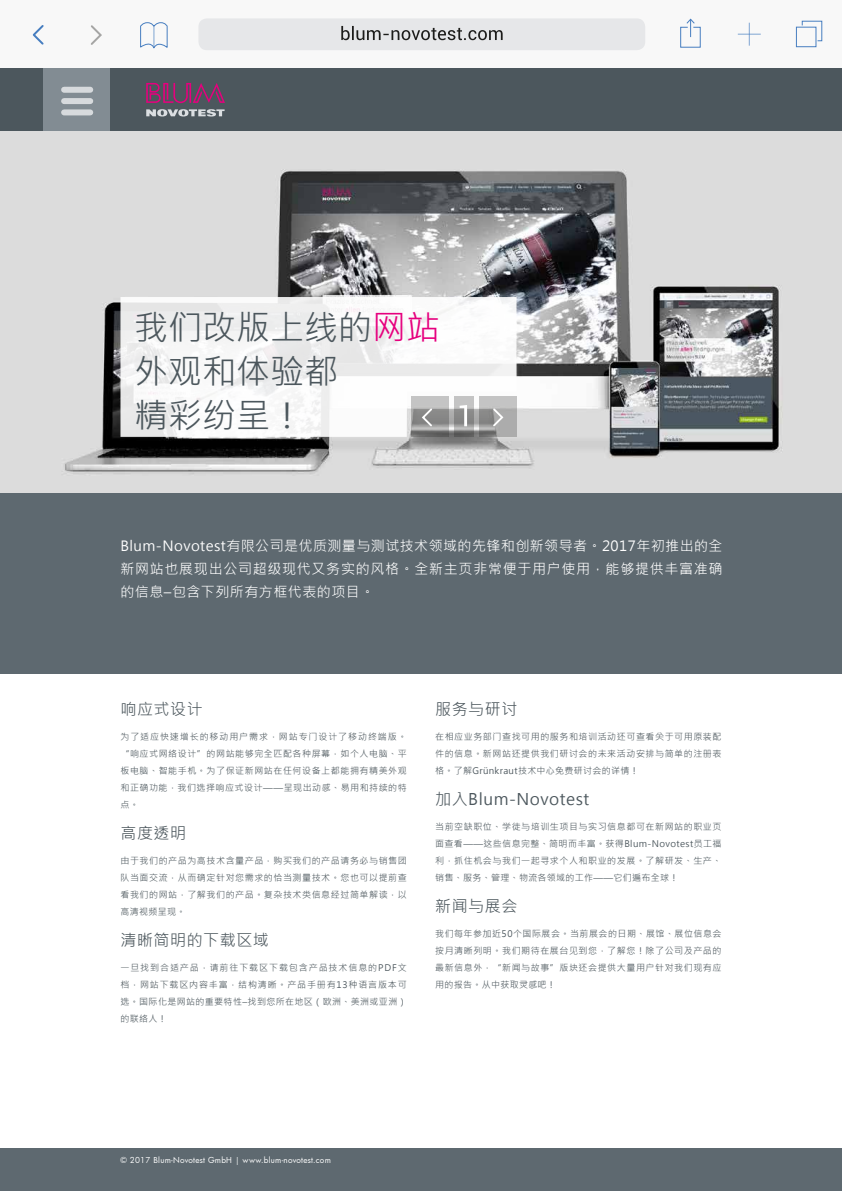
<style>
.page{position:relative;width:842px;height:1191px;background:#fff}
.page>*{position:absolute;margin:0;border:0;box-sizing:border-box;transform-origin:0 0}
.t1{font:34px/44px "Microsoft Jheng Hei";color:#4c575d}
.t2{font:16px "Microsoft Jheng Hei";letter-spacing:.035em;color:#4c575d}
.t3{font:14px/23px "Microsoft Jheng Hei";letter-spacing:.05em;color:#fff;text-align:justify}
.t4{font:9px/17px "Microsoft Jheng Hei";letter-spacing:.06em;color:#4c575d;text-align:justify}
.t5{font:8px "Futura";letter-spacing:.035em;color:#fff}
.s1{color:#e6007e}
</style>
<div class="page">
<img style="left:0;top:131px;width:842px;height:362px">
<div style="left:0;top:0;width:842px;height:70px;background:#f8f8f8"></div>
<div style="left:0;top:69px;width:842px;height:62px;background:#4c575d"></div>
<div style="left:0;top:1148px;width:842px;height:43px;background:#5e6970"></div>
<svg style="left:32px;top:25px;width:12px;height:20px"></svg>
<svg style="left:91px;top:25px;width:11px;height:20px"></svg>
<svg style="left:140px;top:22px;width:28px;height:26px"></svg>
<div style="left:198px;top:18px;width:447px;height:32px;background:#e6e7e9;border-radius:9px"></div>
<svg style="left:341px;top:26px;width:162px;height:14px"></svg>
<div style="left:796px;top:27px;width:20px;height:20px;border:1px solid #477ec0"></div>
<svg style="left:738px;top:23px;width:23px;height:23px"></svg>
<svg style="left:680px;top:18px;width:21px;height:30px"></svg>
<svg style="left:801px;top:20px;width:22px;height:22px"></svg>
<div style="left:43px;top:69px;width:67px;height:62px;background:#828c93"></div>
<div style="left:64px;top:87px;width:26px;height:6px;background:#d7dadd"></div>
<div style="left:64px;top:98px;width:26px;height:6px;background:#d7dadd"></div>
<div style="left:64px;top:109px;width:26px;height:6px;background:#d7dadd"></div>
<svg style="left:146px;top:83px;width:79px;height:20px"></svg>
<svg style="left:146px;top:109px;width:79px;height:7px"></svg>
<div style="left:0;top:493px;width:842px;height:181px;background:#5e6970"></div>
<svg style="left:120px;top:297px;width:396px;height:140px"></svg>
<svg style="left:411px;top:396px;width:38px;height:41px"></svg>
<svg style="left:479px;top:395px;width:38px;height:41px"></svg>
<svg style="left:454px;top:396px;width:20px;height:41px"></svg>
<svg style="left:491px;top:407px;width:14px;height:21px"></svg>
<svg style="left:420px;top:407px;width:14px;height:21px"></svg>
<svg style="left:460px;top:405px;width:7px;height:21px"></svg>
<h1 class="t1" style="left:134px;top:305px;width:307px">我们改版上线的<span class="s1">网站</span>外观和体验都<br>精彩纷呈！</h1>
<h3 class="t3" style="left:120px;top:535px;width:604px">Blum-Novotest有限公司是优质测量与测试技术领域的先锋和创新领导者。2017年初推出的全新网站也展现出公司超级现代又务实的风格。全新主页非常便于用户使用，能够提供丰富准确的信息–包含下列所有方框代表的项目。</h3>
<h2 class="t2" style="left:120px;top:698px;width:84px">响应式设计</h2>
<p class="t4" style="left:120px;top:728px;width:288px">为了适应快速增长的移动用户需求，网站专门设计了移动终端版。“响应式网络设计”的网站能够完全匹配各种屏幕，如个人电脑、平板电脑、智能手机。为了保证新网站在任何设备上都能拥有精美外观和正确功能，我们选择响应式设计——呈现出动感、易用和持续的特点。</p>
<h2 class="t2" style="left:120px;top:822px;width:67px">高度透明</h2>
<p class="t4" style="left:120px;top:852px;width:288px">由于我们的产品为高技术含量产品，购买我们的产品请务必与销售团队当面交流，从而确定针对您需求的恰当测量技术。您也可以提前查看我们的网站，了解我们的产品。复杂技术类信息经过简单解读，以高清视频呈现。</p>
<h2 class="t2" style="left:120px;top:929px;width:150px">清晰简明的下载区域</h2>
<p class="t4" style="left:120px;top:959px;width:288px">一旦找到合适产品，请前往下载区下载包含产品技术信息的PDF文档，网站下载区内容丰富，结构清晰。产品手册有13种语言版本可选。国际化是网站的重要特性–找到您所在地区（欧洲、美洲或亚洲）的联络人！</p>
<h2 class="t2" style="left:435px;top:698px;width:84px">服务与研讨</h2>
<p class="t4" style="left:435px;top:728px;width:288px">在相应业务部门查找可用的服务和培训活动还可查看关于可用原装配件的信息。新网站还提供我们研讨会的未来活动安排与简单的注册表格。了解Grünkraut技术中心免费研讨会的详情！</p>
<h2 class="t2" style="left:435px;top:788px;width:156px">加入Blum-Novotest</h2>
<p class="t4" style="left:435px;top:818px;width:288px">当前空缺职位、学徒与培训生项目与实习信息都可在新网站的职业页面查看——这些信息完整、简明而丰富。获得Blum-Novotest员工福利，抓住机会与我们一起寻求个人和职业的发展。了解研发、生产、销售、服务、管理、物流各领域的工作——它们遍布全球！</p>
<h2 class="t2" style="left:435px;top:895px;width:84px">新闻与展会</h2>
<p class="t4" style="left:435px;top:925px;width:288px">我们每年参加近50个国际展会。当前展会的日期、展馆、展位信息会按月清晰列明。我们期待在展台见到您，了解您！除了公司及产品的最新信息外，“新闻与故事”版块还会提供大量用户针对我们现有应用的报告。从中获取灵感吧！</p>
<p class="t5" style="left:120px;top:1154px;width:212px">© 2017 Blum-Novotest GmbH | www.blum-novotest.com</p>
</div>
